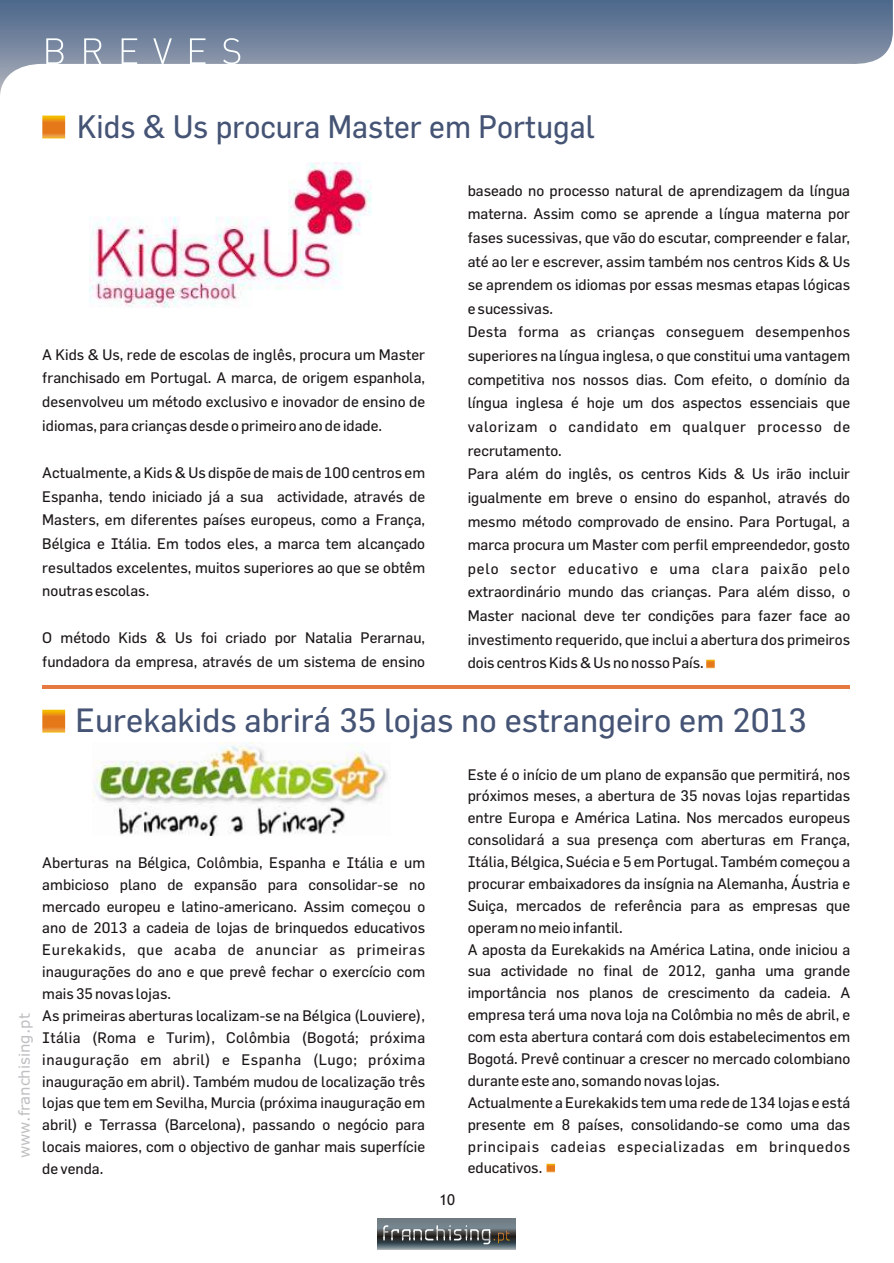
<style>
.page{position:relative;width:894px;height:1263px;background:#fff}
.page>*{position:absolute;margin:0;border:0;box-sizing:border-box;transform-origin:0 0}
.t1{font:33px "Flama";color:#455475}
.t2{font:31.95px "Flama";color:#455475;scale:.96 1}
.t3{font:15px/21.9px "Flama";color:#1c1717}
.t4{font:15px "Verdana";color:#bfbfc2}
.t5{font:15px "Trebuchet MS";color:#1c1717}
</style>
<div class="page">
<img style="left:0;top:0;width:893px;height:94px">
<img style="left:42px;top:116px;width:23px;height:22px">
<img style="left:377px;top:1219px;width:139px;height:31px">
<svg style="left:383px;top:1225px;width:127px;height:19px;background:#626769"></svg>
<svg style="left:46px;top:38px;width:194px;height:26px;background:#919db1"></svg>
<svg style="left:706px;top:660px;width:9px;height:8px"></svg>
<svg style="left:547px;top:1164px;width:8px;height:8px"></svg>
<hr style="left:43px;top:685px;width:807px;height:4px;background:#e67842">
<img style="left:42px;top:710px;width:23px;height:23px">
<img style="left:90px;top:163px;width:281px;height:145px">
<img style="left:93px;top:742px;width:298px;height:94px">
<h2 class="t2" style="left:77px;top:112px;width:541px">Kids &amp; Us procura Master em Portugal</h2>
<p class="t4" style="left:18px;top:1158px;width:146px;rotate:-90deg">www.franchising.pt</p>
<p class="t3" style="left:468px;top:179px;width:384px;line-height:23.7px">baseado no processo natural de aprendizagem da língua materna. Assim como se aprende a língua materna por fases sucessivas, que vão do escutar, compreender e falar, até ao ler e escrever, assim também nos centros Kids &amp; Us se aprendem os idiomas por essas mesmas etapas lógicas e sucessivas.<br>Desta forma as crianças conseguem desempenhos superiores na língua inglesa, o que constitui uma vantagem competitiva nos nossos dias. Com efeito, o domínio da língua inglesa é hoje um dos aspectos essenciais que valorizam o candidato em qualquer processo de recrutamento.<br>Para além do inglês, os centros Kids &amp; Us irão incluir igualmente em breve o ensino do espanhol, através do mesmo método comprovado de ensino. Para Portugal, a marca procura um Master com perfil empreendedor, gosto pelo sector educativo e uma clara paixão pelo extraordinário mundo das crianças. Para além disso, o Master nacional deve ter condições para fazer face ao investimento requerido, que inclui a abertura dos primeiros dois centros Kids &amp; Us no nosso País.</p>
<h1 class="t1" style="left:76px;top:706px;width:733px">Eurekakids abrirá 35 lojas no estrangeiro em 2013</h1>
<p class="t3" style="left:468px;top:764px;width:384px">Este é o início de um plano de expansão que permitirá, nos próximos meses, a abertura de 35 novas lojas repartidas entre Europa e América Latina. Nos mercados europeus consolidará a sua presença com aberturas em França, Itália, Bélgica, Suécia e 5 em Portugal. Também começou a procurar embaixadores da insígnia na Alemanha, Áustria e Suiça, mercados de referência para as empresas que operam no meio infantil.<br>A aposta da Eurekakids na América Latina, onde iniciou a sua actividade no final de 2012, ganha uma grande importância nos planos de crescimento da cadeia. A empresa terá uma nova loja na Colômbia no mês de abril, e com esta abertura contará com dois estabelecimentos em Bogotá. Prevê continuar a crescer no mercado colombiano durante este ano, somando novas lojas.<br>Actualmente a Eurekakids tem uma rede de 134 lojas e está presente em 8 países, consolidando-se como uma das principais cadeias especializadas em brinquedos educativos.</p>
<p class="t3" style="left:42px;top:344px;width:384px;line-height:23.7px;text-align:justify">A Kids &amp; Us, rede de escolas de inglês, procura um Master franchisado em Portugal. A marca, de origem espanhola, desenvolveu um método exclusivo e inovador de ensino de idiomas, para crianças desde o primeiro ano de idade.</p>
<p class="t3" style="left:42px;top:462px;width:384px;line-height:23.7px;text-align:justify">Actualmente, a Kids &amp; Us dispõe de mais de 100 centros em Espanha, tendo iniciado já a sua actividade, através de Masters, em diferentes países europeus, como a França, Bélgica e Itália. Em todos eles, a marca tem alcançado resultados excelentes, muitos superiores ao que se obtêm noutras escolas.</p>
<p class="t3" style="left:42px;top:627px;width:384px;line-height:23.7px">O método Kids &amp; Us foi criado por Natalia Perarnau, fundadora da empresa, através de um sistema de ensino</p>
<p class="t3" style="left:42px;top:852px;width:384px">Aberturas na Bélgica, Colômbia, Espanha e Itália e um ambicioso plano de expansão para consolidar-se no mercado europeu e latino-americano. Assim começou o ano de 2013 a cadeia de lojas de brinquedos educativos Eurekakids, que acaba de anunciar as primeiras inaugurações do ano e que prevê fechar o exercício com mais 35 novas lojas.<br>As primeiras aberturas localizam-se na Bélgica (Louviere), Itália (Roma e Turim), Colômbia (Bogotá; próxima inauguração em abril) e Espanha (Lugo; próxima inauguração em abril). Também mudou de localização três lojas que tem em Sevilha, Murcia (próxima inauguração em abril) e Terrassa (Barcelona), passando o negócio para locais maiores, com o objectivo de ganhar mais superfície de venda.</p>
<p class="t5" style="left:439px;top:1194px;width:17px">10</p>
</div>
